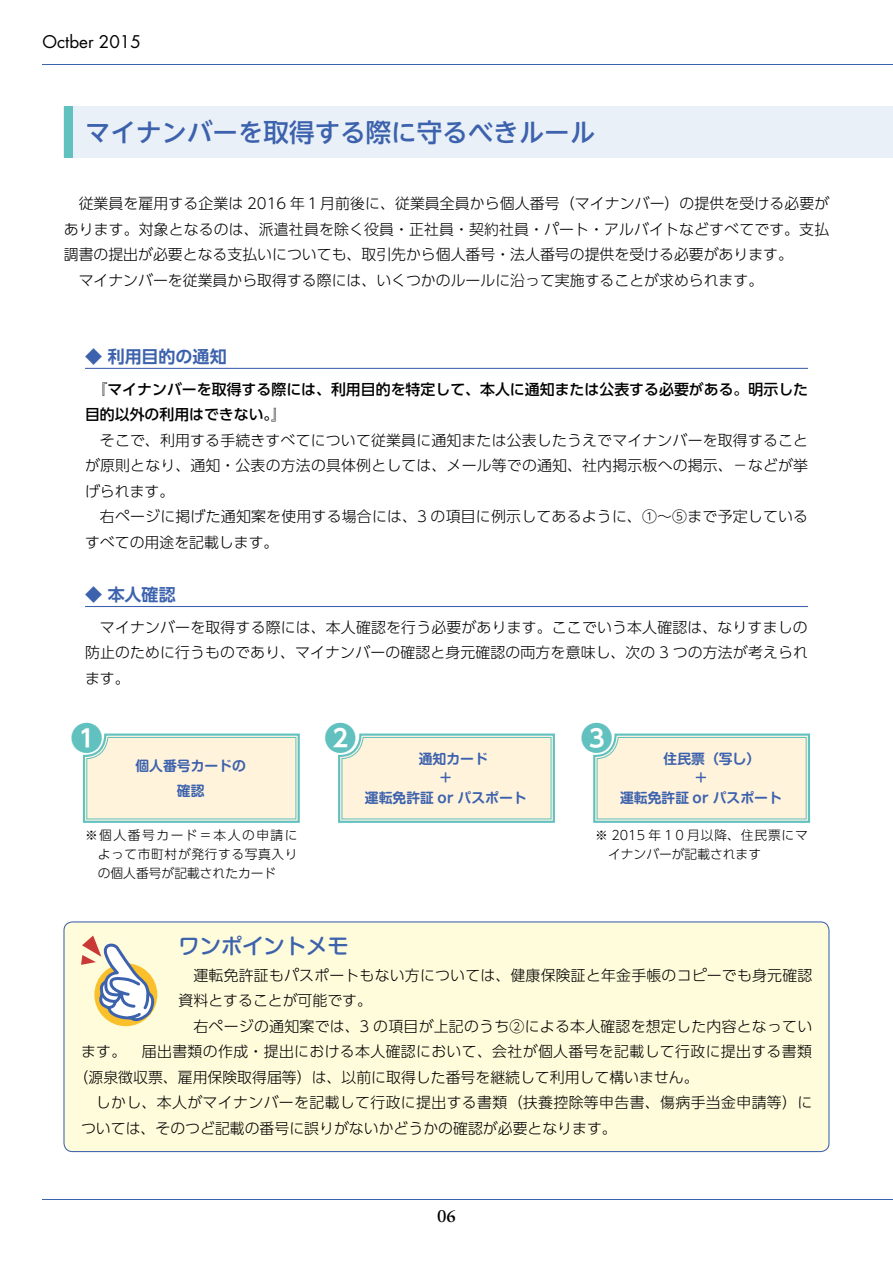
<style>
.page{position:relative;width:893px;height:1263px;background:#fff}
.page>*{position:absolute;margin:0;border:0;box-sizing:border-box;transform-origin:0 0}
.t1{font:700 31.95px "UD Shin Go Pro De";color:#61c1be}
.t2{font:500 25.5px "UD Shin Go NT Pro";color:#3d62ad}
.t3{font:500 21.3px "Shin M Go Pro";color:#3d62ad}
.t4{font:700 16.95px "UD Shin Go Pro De";letter-spacing:-.005em;color:#3d62ad}
.t5{font:16.95px "Futura Std";color:#000}
.t6{font:700 16.95px "Sabon LT Std";color:#000}
.t7{font:300 14.85px/25.5px "UD Shin Go Pro";letter-spacing:.01em;color:#000}
.t8{font:500 14.85px/25.5px "UD Shin Go Pro";color:#000}
.t9{font:700 13.8px/24.2px "Shin M Go Pro De";color:#3d62ad;text-align:center}
.t10{font:300 12.75px/19.2px "UD Shin Go Pro";letter-spacing:.05em;color:#000;text-align:justify}
.t11{font:300 12.75px/19.2px "UD Shin Go Pro";color:#000}
</style>
<div class="page">
<div style="left:64px;top:106px;width:829px;height:51px;background:#e9f0f7"></div>
<div style="left:64px;top:106px;width:8px;height:51px;background:#61c1be"></div>
<hr style="left:43px;top:64px;width:850px;height:1px;background:#3d62ad">
<hr style="left:43px;top:1199px;width:850px;height:1px;background:#3d62ad">
<div style="left:64px;top:922px;width:765px;height:229px;background:#fffcdb;border-radius:9px"></div>
<div style="left:63px;top:921px;width:766px;height:231px;border:1px solid #3d62ad;border-radius:9px"></div>
<div style="left:94px;top:963px;width:63px;height:63px;background:#fac02c;border-radius:50%"></div>
<svg style="left:81px;top:935px;width:75px;height:87px"></svg>
<hr style="left:85px;top:368px;width:723px;height:1px;background:#3d62ad">
<hr style="left:85px;top:606px;width:723px;height:1px;background:#3d62ad">
<svg style="left:338px;top:733px;width:217px;height:90px;background:#efeeda"></svg>
<svg style="left:82px;top:733px;width:218px;height:90px;background:#f0eeda"></svg>
<svg style="left:593px;top:733px;width:218px;height:90px;background:#f0eeda"></svg>
<p class="t5" style="left:43px;top:31px;width:100px">Octber 2015</p>
<h2 class="t2" style="left:85px;top:111px;width:512px">マイナンバーを取得する際に守るべきルール</h2>
<p class="t7" style="left:79px;top:190px;width:752px">従業員を雇用する企業は 2016 年１月前後に、従業員全員から個人番号（マイナンバー）の提供を受ける必要が</p>
<p class="t7" style="left:64px;top:216px;width:767px">あります。対象となるのは、派遣社員を除く役員・正社員・契約社員・パート・アルバイトなどすべてです。支払</p>
<p class="t7" style="left:64px;top:241px;width:731px">調書の提出が必要となる支払いについても、取引先から個人番号・法人番号の提供を受ける必要があります。</p>
<p class="t7" style="left:79px;top:267px;width:686px">マイナンバーを従業員から取得する際には、いくつかのルールに沿って実施することが求められます。</p>
<p class="t4" style="left:85px;top:342px;width:143px">◆ 利用目的の通知</p>
<p class="t8" style="left:85px;top:376px;width:725px;text-indent:7px">『マイナンバーを取得する際には、利用目的を特定して、本人に通知または公表する必要がある。明示した目的以外の利用はできない。』</p>
<p class="t7" style="left:85px;top:427px;width:725px;text-align:justify;text-indent:15px">そこで、利用する手続きすべてについて従業員に通知または公表したうえでマイナンバーを取得することが原則となり、通知・公表の方法の具体例としては、メール等での通知、社内掲示板への掲示、－などが挙げられます。</p>
<p class="t7" style="left:85px;top:503px;width:725px;text-indent:15px">右ページに掲げた通知案を使用する場合には、3 の項目に例示してあるように、①～⑤まで予定しているすべての用途を記載します。</p>
<p class="t4" style="left:85px;top:580px;width:92px">◆ 本人確認</p>
<p class="t7" style="left:85px;top:614px;width:724px;text-align:justify;text-indent:15px">マイナンバーを取得する際には、本人確認を行う必要があります。ここでいう本人確認は、なりすましの防止のために行うものであり、マイナンバーの確認と身元確認の両方を意味し、次の 3 つの方法が考えられます。</p>
<h1 class="t1" style="left:71px;top:711px;width:33px">❶</h1>
<h1 class="t1" style="left:324px;top:711px;width:33px">❷</h1>
<h1 class="t1" style="left:581px;top:711px;width:33px">❸</h1>
<p class="t9" style="left:663px;top:745px;width:98px">住民票（写し）</p>
<p class="t9" style="left:694px;top:764px;width:15px">＋</p>
<p class="t9" style="left:620px;top:784px;width:163px">運転免許証 OR パスポート</p>
<p class="t11" style="left:608px;top:825px;width:201px;text-indent:-13px">※ 2015 年１0 月以降、住民票にマイナンバーが記載されます</p>
<p class="t9" style="left:419px;top:745px;width:71px">通知カード</p>
<p class="t9" style="left:439px;top:764px;width:15px">＋</p>
<p class="t9" style="left:365px;top:784px;width:163px">運転免許証 OR パスポート</p>
<p class="t9" style="left:135px;top:752px;width:112px">個人番号カードの確認</p>
<p class="t10" style="left:98px;top:825px;width:201px;text-indent:-13px">※個人番号カード＝本人の申請によって市町村が発行する写真入りの個人番号が記載されたカード</p>
<h3 class="t3" style="left:179px;top:929px;width:172px">ワンポイントメモ</h3>
<p class="t7" style="left:179px;top:961px;width:635px;text-indent:15px">運転免許証もパスポートもない方については、健康保険証と年金手帳のコピーでも身元確認資料とすることが可能です。</p>
<p class="t7" style="left:193px;top:1013px;width:620px">右ページの通知案では、3 の項目が上記のうち②による本人確認を想定した内容となってい</p>
<p class="t7" style="left:81px;top:1038px;width:732px">ます。　届出書類の作成・提出における本人確認において、会社が個人番号を記載して行政に提出する書類</p>
<p class="t7" style="left:74px;top:1064px;width:627px">（源泉徴収票、雇用保険取得届等）は、以前に取得した番号を継続して利用して構いません。</p>
<p class="t7" style="left:96px;top:1089px;width:718px">しかし、本人がマイナンバーを記載して行政に提出する書類（扶養控除等申告書、傷病手当金申請等）に</p>
<p class="t7" style="left:81px;top:1115px;width:537px">ついては、そのつど記載の番号に誤りがないかどうかの確認が必要となります。</p>
<p class="t6" style="left:437px;top:1205px;width:20px">06</p>
</div>
